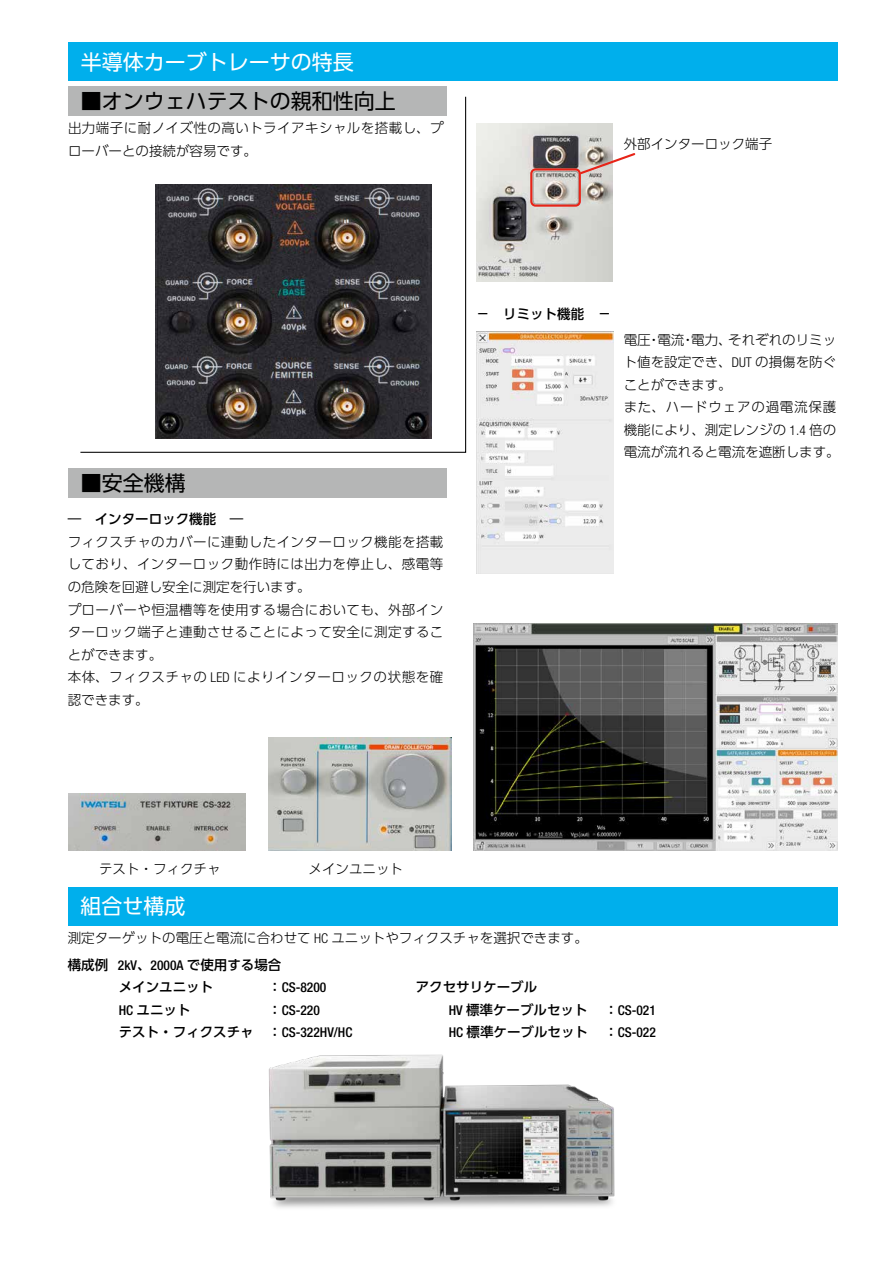
<style>
.page{position:relative;width:893px;height:1263px;background:#fff}
.page>*{position:absolute;margin:0;border:0;box-sizing:border-box;transform-origin:0 0}
.t1{font:21px "UD Shin Go Pr 6";color:#000}
.t2{font:21px "UD Shin Go Pr 6";color:#fff}
.t3{font:300 13.5px/22.5px "UD Shin Go Pr 6";letter-spacing:.03em;color:#000}
.t4{font:300 13.5px/22.5px "UD Shin Go Pr 6";color:#000}
.t5{font:500 13.5px "UD Shin Go Pr 6";color:#000}
.t6{font:500 condensed 13.5px "Helvetica Neue LT Std";color:#000}
.s1{font-family:"Helvetica Neue LT Std";font-stretch:condensed}
.s2{font-weight:500}
.s3{font-family:"Helvetica Neue LT Std";font-weight:500;font-stretch:condensed}
.s4{font-family:"UD Shin Go Pr 6";font-stretch:normal}
</style>
<div class="page">
<div style="left:68px;top:43px;width:770px;height:38px;background:#00afec"></div>
<div style="left:68px;top:86px;width:378px;height:30px;background:#b5b6b6"></div>
<div style="left:68px;top:468px;width:378px;height:30px;background:#b5b6b6"></div>
<img style="left:68px;top:793px;width:178px;height:58px">
<img style="left:268px;top:737px;width:184px;height:114px">
<div style="left:68px;top:887px;width:769px;height:38px;background:#00afec"></div>
<img style="left:268px;top:1054px;width:347px;height:154px">
<img style="left:476px;top:331px;width:137px;height:242px">
<img style="left:474px;top:623px;width:364px;height:228px">
<img style="left:476px;top:123px;width:137px;height:158px">
<div style="left:530px;top:168px;width:51px;height:39px;border:2px solid #e72418;border-radius:4px"></div>
<svg style="left:578px;top:151px;width:58px;height:25px"></svg>
<svg style="left:80px;top:96px;width:387px;height:357px"></svg>
<h1 class="t2" style="left:81px;top:45px;width:275px">半導体カーブトレーサの特長</h1>
<h1 class="t1" style="left:81px;top:84px;width:317px">■オンウェハテストの親和性向上</h1>
<p class="t3" style="left:68px;top:116px;width:377px">出力端子に耐ノイズ性の高いトライアキシャルを搭載し、プローバーとの接続が容易です。</p>
<p class="t4" style="left:624px;top:132px;width:150px">外部インターロック端子</p>
<h1 class="t1" style="left:81px;top:466px;width:106px">■安全機構</h1>
<p class="t5" style="left:68px;top:508px;width:177px">―　インターロック機能　―</p>
<p class="t3" style="left:68px;top:530px;width:377px">フィクスチャのカバーに連動したインターロック機能を搭載しており、インターロック動作時には出力を停止し、感電等の危険を回避し安全に測定を行います。<br>プローバーや恒温槽等を使用する場合においても、外部インターロック端子と連動させることによって安全に測定することができます。<br>本体、フィクスチャの <span class="s1">LED</span> によりインターロックの状態を確認できます。</p>
<p class="t5" style="left:476px;top:303px;width:136px">－　リミット機能　－</p>
<p class="t4" style="left:624px;top:328px;width:217px">電圧・電流・電力、それぞれのリミット値を設定でき、<span class="s1">DUT</span> の損傷を防ぐことができます。<br>また、ハードウェアの過電流保護機能により、測定レンジの <span class="s1">1.4</span> 倍の電流が流れると電流を遮断します。</p>
<p class="t4" style="left:99px;top:857px;width:123px">テスト・フィクチャ</p>
<p class="t4" style="left:308px;top:857px;width:96px">メインユニット</p>
<h1 class="t2" style="left:80px;top:889px;width:106px">組合せ構成</h1>
<p class="t4" style="left:68px;top:924px;width:522px;line-height:26.7px">測定ターゲットの電圧と電流に合わせて <span class="s1">HC</span> ユニットやフィクスチャを選択できます。<span class="s2">構成例</span> <span class="s3">2kV</span><span class="s2">、</span><span class="s3">2000A</span> <span class="s2">で使用する場合</span></p>
<p class="t5" style="left:119px;top:976px;width:96px">メインユニット</p>
<p class="t6" style="left:268px;top:979px;width:60px"><span class="s4">：</span> CS-8200</p>
<p class="t5" style="left:416px;top:976px;width:150px">アクセサリケーブル　　</p>
<p class="t5" style="left:119px;top:999px;width:73px"><span class="s1">HC</span> ユニット</p>
<p class="t6" style="left:268px;top:1002px;width:53px"><span class="s4">：</span> CS-220</p>
<p class="t5" style="left:449px;top:999px;width:209px"><span class="s1">HV</span> 標準ケーブルセット ： <span class="s1">CS-021</span></p>
<p class="t5" style="left:119px;top:1021px;width:235px">テスト・フィクスチャ ： <span class="s1">CS-322HV/HC</span></p>
<p class="t5" style="left:449px;top:1021px;width:209px"><span class="s1">HC</span> 標準ケーブルセット ： <span class="s1">CS-022</span></p>
</div>
